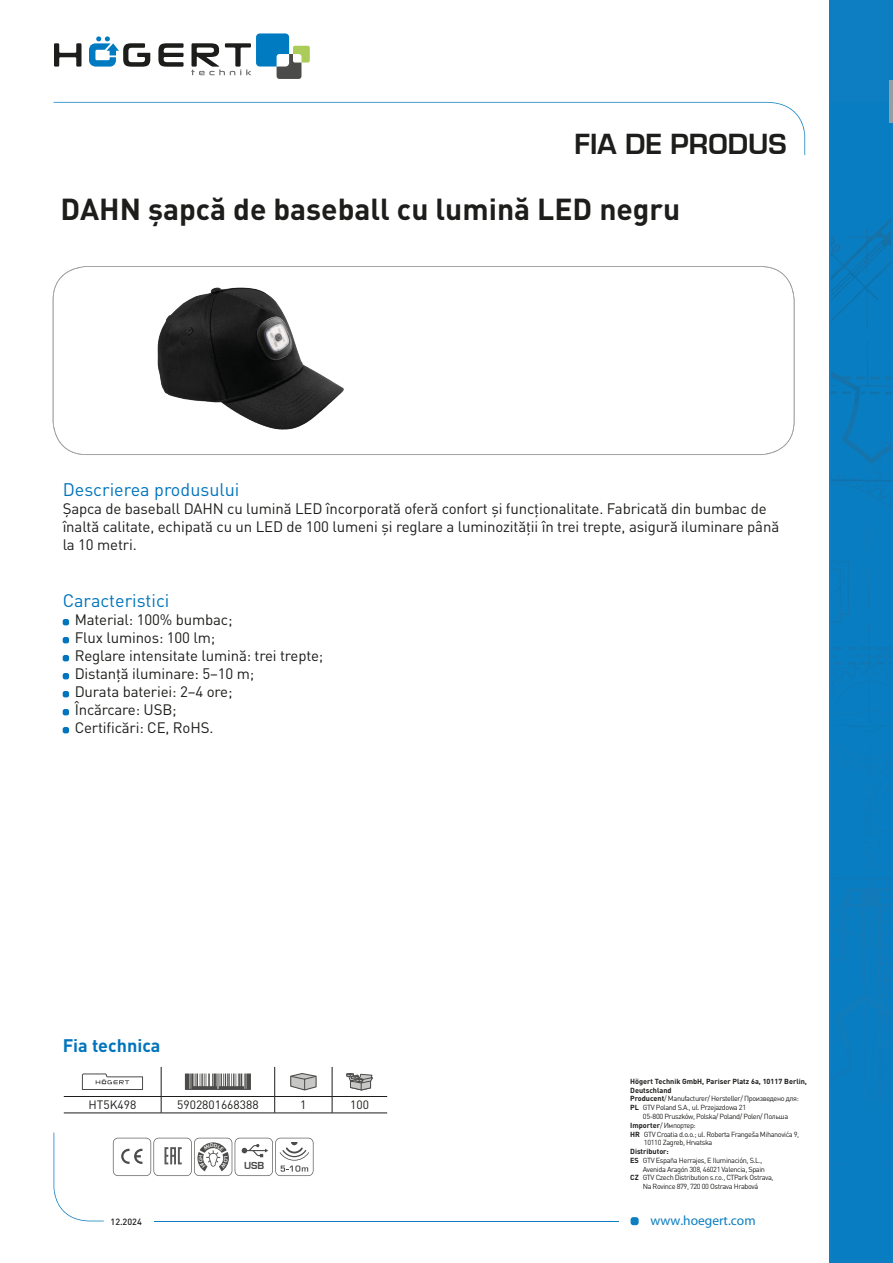
<style>
.page{position:relative;width:893px;height:1263px;background:#fff}
.page>*{position:absolute;margin:0;border:0;box-sizing:border-box;transform-origin:0 0}
.t1{font:700 30px "DIN Pro";color:#1d1d1b}
.t2{font:700 27px "Euromode";color:#1d1d1b}
.t3{font:18px "DIN Pro";color:#0074bc}
.t4{font:700 18px "DIN Pro";color:#0074bc}
.t5{font:15px/18px "DIN Pro";letter-spacing:-.01em;color:#1d1d1b}
.t6{font:13.5px "Myriad Pro";color:#0c7ec1}
.t7{font:12px "DIN Pro";color:#1d1d1b}
.t8{font:700 9.45px "Euromode";color:#4b4b4a}
.t9{font:500 9px "DIN Pro";color:#1d1d1b}
.t10{font:7.35px "DIN Pro";letter-spacing:-.05em;color:#1d1d1b}
.t11{font:700 7.35px "DIN Pro";color:#1d1d1b}
.s1{font-weight:700}
</style>
<div class="page">
<div style="left:631px;top:1217px;width:8px;height:8px;background:#0c7ec1;border-radius:3px"></div>
<svg style="left:54px;top:102px;width:751px;height:53px"></svg>
<svg style="left:54px;top:1132px;width:50px;height:89px"></svg>
<hr style="left:154px;top:1220px;width:465px;height:1px;background:#0c7ec1">
<div style="left:830px;top:0;width:63px;height:1263px;background:#0c7ec1"></div>
<img style="left:831px;top:273px;width:50px;height:56px">
<img style="left:867px;top:222px;width:24px;height:43px">
<img style="left:831px;top:222px;width:56px;height:42px">
<svg style="left:831px;top:341px;width:60px;height:422px"></svg>
<img style="left:848px;top:647px;width:43px;height:3px">
<hr style="left:890px;top:80px;width:3px;height:43px;background:#9a9d9f">
<svg style="left:53px;top:266px;width:741px;height:189px"></svg>
<svg style="left:54px;top:43px;width:27px;height:24px"></svg>
<svg style="left:158px;top:43px;width:26px;height:24px"></svg>
<svg style="left:89px;top:36px;width:61px;height:31px"></svg>
<svg style="left:191px;top:33px;width:119px;height:46px"></svg>
<img style="left:123px;top:271px;width:243px;height:174px">
<hr style="left:64px;top:1096px;width:97px;height:1px;background:#1d1d1b">
<hr style="left:161px;top:1096px;width:114px;height:1px;background:#1d1d1b">
<svg style="left:161px;top:1067px;width:1px;height:46px"></svg>
<svg style="left:274px;top:1067px;width:1px;height:46px"></svg>
<svg style="left:332px;top:1067px;width:1px;height:46px"></svg>
<hr style="left:64px;top:1113px;width:97px;height:1px;background:#1d1d1b">
<hr style="left:161px;top:1113px;width:114px;height:1px;background:#1d1d1b">
<hr style="left:275px;top:1113px;width:57px;height:1px;background:#1d1d1b">
<hr style="left:332px;top:1113px;width:55px;height:1px;background:#1d1d1b">
<hr style="left:275px;top:1096px;width:57px;height:1px;background:#1d1d1b">
<hr style="left:332px;top:1096px;width:55px;height:1px;background:#1d1d1b">
<svg style="left:82px;top:1073px;width:61px;height:17px"></svg>
<svg style="left:185px;top:1073px;width:66px;height:17px"></svg>
<svg style="left:290px;top:1073px;width:27px;height:17px"></svg>
<svg style="left:346px;top:1073px;width:27px;height:17px"></svg>
<svg style="left:63px;top:619px;width:6px;height:6px"></svg>
<svg style="left:63px;top:637px;width:6px;height:6px"></svg>
<svg style="left:63px;top:655px;width:6px;height:6px"></svg>
<svg style="left:63px;top:673px;width:6px;height:6px"></svg>
<svg style="left:63px;top:691px;width:6px;height:6px"></svg>
<svg style="left:63px;top:709px;width:6px;height:6px"></svg>
<svg style="left:63px;top:727px;width:6px;height:6px"></svg>
<svg style="left:113px;top:1138px;width:200px;height:38px"></svg>
<h2 class="t2" style="left:574px;top:128px;width:214px">FIA DE PRODUS</h2>
<h1 class="t1" style="left:61px;top:189px;width:621px">DAHN șapcă de baseball cu lumină LED negru</h1>
<h3 class="t3" style="left:63px;top:477px;width:178px">Descrierea produsului</h3>
<h3 class="t5" style="left:63px;top:499px;width:718px">Șapca de baseball DAHN cu lumină LED încorporată oferă confort și funcționalitate. Fabricată din bumbac de înaltă calitate, echipată cu un LED de 100 lumeni și reglare a luminozității în trei trepte, asigură iluminare până la 10 metri.</h3>
<h3 class="t3" style="left:63px;top:589px;width:108px">Caracteristici</h3>
<h3 class="t5" style="left:75px;top:610px;width:250px">Material: 100% bumbac;<br>Flux luminos: 100 lm;<br>Reglare intensitate lumină: trei trepte;<br>Distanță iluminare: 5–10 m;<br>Durata bateriei: 2–4 ore;<br>Încărcare: USB;<br>Certificări: CE, RoHS.</h3>
<h3 class="t4" style="left:63px;top:1033px;width:99px">Fia technica</h3>
<h3 class="t7" style="left:89px;top:1097px;width:49px">HT5K498</h3>
<h3 class="t7" style="left:177px;top:1097px;width:83px">5902801668388</h3>
<h3 class="t7" style="left:300px;top:1097px;width:8px">1</h3>
<h3 class="t7" style="left:350px;top:1097px;width:20px">100</h3>
<p class="t9" style="left:111px;top:1216px;width:33px">12.2024</p>
<p class="t8" style="left:244px;top:1160px;width:22px">USB</p>
<p class="t11" style="left:630px;top:1076px;width:178px">Högert Technik GmbH, Pariser Platz 6a, 10117 Berlin,</p>
<p class="t11" style="left:630px;top:1085px;width:43px">Deutschland</p>
<p class="t10" style="left:630px;top:1094px;width:170px"><span class="s1">Producent</span>/ Manufacturer/ Hersteller/ Произведено для:</p>
<p class="t10" style="left:630px;top:1102px;width:117px"><span class="s1">PL</span> GTV Poland S.A., ul. Przejazdowa 21</p>
<p class="t10" style="left:643px;top:1111px;width:147px">05-800 Pruszków, Polska/ Poland/ Polen/ Польша</p>
<p class="t10" style="left:630px;top:1120px;width:67px"><span class="s1">Importer</span>/ Импортер:</p>
<p class="t10" style="left:630px;top:1129px;width:171px"><span class="s1">HR</span> GTV Croatia d.o.o.; ul. Roberta Frangeša Mihanovića 9,</p>
<p class="t10" style="left:644px;top:1138px;width:70px">10110 Zagreb, Hrvatska</p>
<p class="t11" style="left:630px;top:1146px;width:40px">Distributor:</p>
<p class="t10" style="left:630px;top:1155px;width:134px"><span class="s1">ES</span> GTV España Herrajes, E Iluminación, S.L.,</p>
<p class="t10" style="left:643px;top:1164px;width:124px">Avenida Aragón 308, 46021 Valencia, Spain</p>
<p class="t10" style="left:630px;top:1173px;width:145px"><span class="s1">CZ</span> GTV Czech Distribution s.r.o., CTPark Ostrava,</p>
<p class="t10" style="left:643px;top:1181px;width:117px">Na Rovince 879, 720 00 Ostrava Hrabová</p>
<h3 class="t6" style="left:651px;top:1212px;width:107px">www.hoegert.com</h3>
</div>
